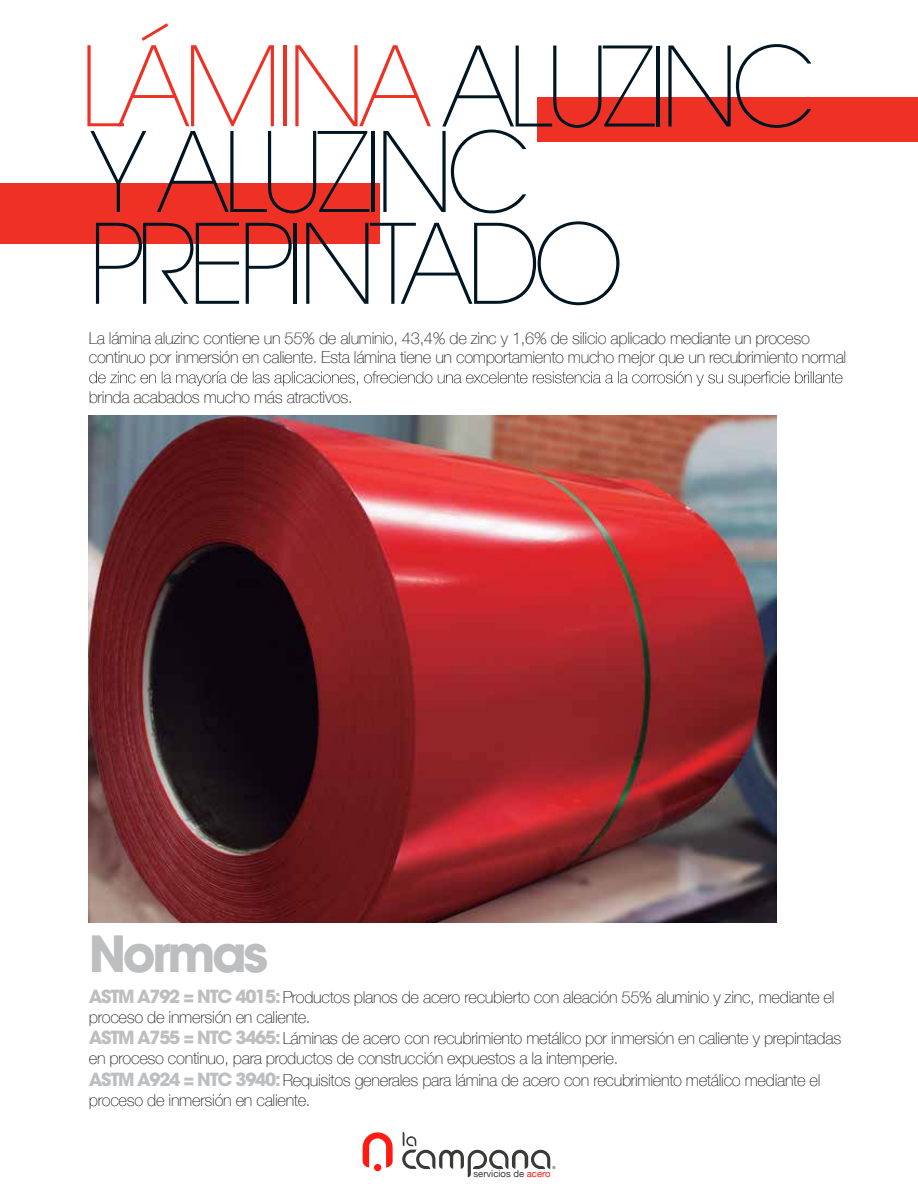
<style>
.page{position:relative;width:918px;height:1188px;background:#fff}
.page>*{position:absolute;margin:0;border:0;box-sizing:border-box;transform-origin:0 0}
.t1{font:200 109.5px/88.7px "ITC Avant Garde Std";letter-spacing:-.07em;color:#001522}
.t2{font:700 49.5px "ITC Avant Garde Std";letter-spacing:-.07em;color:#bcbec0}
.t3{font:100 16.5px/19.8px "Helvetica Neue";letter-spacing:-.02em;color:#231f20}
.t4{font:9.45px "Helvetica Neue";color:#393938}
.s1{color:#ee3124}
.s2{font-family:"ITC Avant Garde Std";font-weight:700;font-size:18px;color:#bcbec0}
.s3{color:#ff1b12}
</style>
<div class="page">
<div style="left:537px;top:97px;width:381px;height:45px;background:#ee3124"></div>
<div style="left:0;top:183px;width:379px;height:61px;background:#ee3124"></div>
<svg style="left:89px;top:371px;width:753px;height:15px"></svg>
<img style="left:89px;top:416px;width:688px;height:507px">
<div style="left:374px;top:1164px;width:7px;height:7px;background:#ff1b12;border-radius:50%"></div>
<svg style="left:363px;top:1132px;width:30px;height:35px"></svg>
<svg style="left:402px;top:1132px;width:153px;height:45px"></svg>
<h1 class="t1" style="left:79px;top:45px;width:738px"><span class="s1">LÁMINA</span> ALUZINC<br>YALUZINC<br>PREPINTADO</h1>
<p class="t3" style="left:89px;top:327px;width:759px">La lámina aluzinc contiene un 55% de aluminio, 43,4% de zinc y 1,6% de silicio aplicado mediante un proceso continuo por inmersión en caliente. Esta lámina tiene un comportamiento mucho mejor que un recubrimiento normal</p>
<p class="t3" style="left:89px;top:386px;width:266px">brinda acabados mucho más atractivos.</p>
<h2 class="t2" style="left:89px;top:922px;width:181px">Normas</h2>
<p class="t3" style="left:89px;top:987px;width:747px"><span class="s2">ASTM A792 = NTC 4015:</span>Productos planos de acero recubierto con aleación 55% aluminio y zinc, mediante el proceso de inmersión en caliente.</p>
<p class="t3" style="left:89px;top:1028px;width:754px"><span class="s2">ASTM A755 = NTC 3465:</span>Láminas de acero con recubrimiento metálico por inmersión en caliente y prepintadas en proceso continuo, para productos de construcción expuestos a la intemperie.</p>
<p class="t3" style="left:89px;top:1069px;width:733px"><span class="s2">ASTM A924 = NTC 3940:</span>Requisitos generales para lámina de acero con recubrimiento metálico mediante el proceso de inmersión en caliente.</p>
<p class="t4" style="left:474px;top:1167px;width:79px">servicios de <span class="s3">acero</span></p>
</div>
